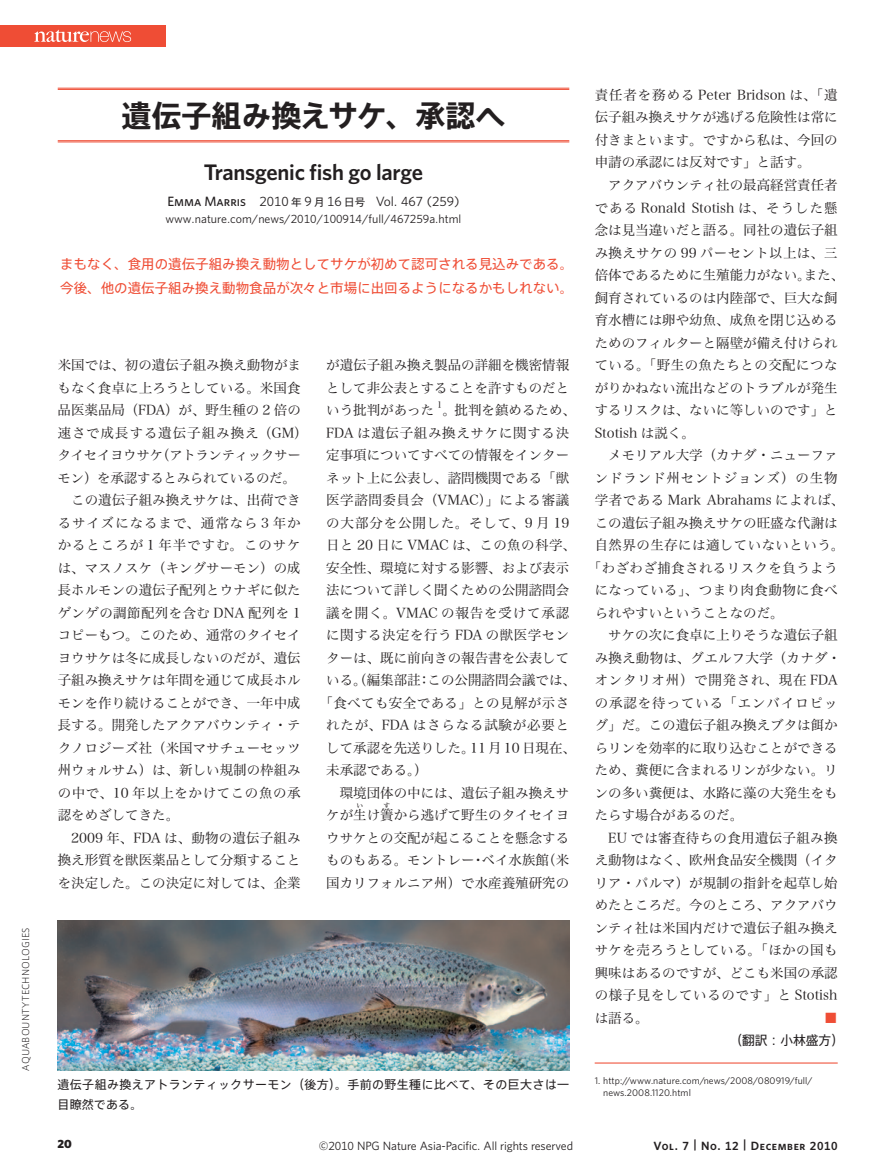
<style>
.page{position:relative;width:893px;height:1174px;background:#fff}
.page>*{position:absolute;margin:0;border:0;box-sizing:border-box;transform-origin:0 0}
.t1{font:700 30px "Axis Std";color:#231f20}
.t2{font:600 22.5px "Whitney";letter-spacing:-.01em;color:#231f20}
.t3{font:13.5px/22.5px "Hira Min Pro N W3";color:#231f20;text-align:justify}
.t4{font:13.5px "Hira Min Pro N W3";letter-spacing:.03em;color:#231f20}
.t5{font:13.5px/24px "Axis Std";color:#ef4d35}
.t6{font:13.5px "Hira Min Pro N W3";letter-spacing:.06em;color:#231f20}
.t7{font:13.5px "Hira Min Pro N W3";letter-spacing:.07em;color:#231f20}
.t8{font:13.5px "Hira Min Pro N W3";letter-spacing:.045em;color:#231f20}
.t9{font:13.5px "Hira Min Pro N W3";letter-spacing:.035em;color:#231f20}
.t10{font:13.5px "Hira Min Pro N W3";letter-spacing:.065em;color:#231f20}
.t11{font:13.5px "Whitney";color:#231f20}
.t12{font:13.5px "Hira Min Pro N W3";letter-spacing:-.025em;color:#231f20}
.t13{font:13.5px "Hira Min Pro N W3";letter-spacing:.04em;color:#231f20}
.t14{font:13.5px "Hira Min Pro N W3";letter-spacing:-.02em;color:#231f20}
.t15{font:13.5px "Hira Min Pro N W3";letter-spacing:.05em;color:#231f20}
.t16{font:13.5px "Hira Min Pro N W3";letter-spacing:.02em;color:#231f20}
.t17{font:13.5px "Hira Min Pro N W3";letter-spacing:.055em;color:#231f20}
.t18{font:13.5px "Hira Min Pro N W3";letter-spacing:.025em;color:#231f20}
.t19{font:13.5px "Hira Min Pro N W3";color:#ef4d35}
.t20{font:12.75px "Axis Std";color:#231f20}
.t21{font:12px "Whitney";letter-spacing:-.01em;color:#231f20}
.t22{font:12px/19.5px "Axis Std";letter-spacing:.03em;color:#231f20}
.t23{font:600 12px "Whitney";letter-spacing:.05em;color:#231f20}
.t24{font:900 12px "Whitney";color:#231f20}
.t25{font:9.75px/12px "Whitney";letter-spacing:.005em;color:#231f20}
.t26{font:300 9px "Axis Std";letter-spacing:.01em;color:#231f20}
.t27{font:8.7px "Hira Min Pro N W3";color:#231f20}
.t28{font:6.75px "Hira Min Pro N W3";color:#231f20}
.s1{font-weight:500}
.s2{font-family:"Axis Std";font-size:10.5px}
</style>
<div class="page">
<hr style="left:58px;top:142px;width:511px;height:1px;background:#ef4d35">
<hr style="left:58px;top:140px;width:511px;height:1px;background:#ef4d35">
<hr style="left:58px;top:89px;width:511px;height:1px;background:#ef4d35">
<hr style="left:58px;top:88px;width:511px;height:1px;background:#ef4d35">
<hr style="left:595px;top:1062px;width:243px;height:1px;background:#ef4d35">
<img style="left:58px;top:920px;width:511px;height:150px">
<div style="left:0;top:26px;width:165px;height:21px;background:#ef4d35"></div>
<svg style="left:34px;top:30px;width:97px;height:12px"></svg>
<p class="t26" style="left:19px;top:1070px;width:144px;rotate:-90deg">AQUABOUNTY TECHNOLOGIES</p>
<h1 class="t1" style="left:121px;top:92px;width:386px">遺伝子組み換えサケ、承認へ</h1>
<h2 class="t2" style="left:204px;top:157px;width:221px">Transgenic fish go large</h2>
<p class="t11" style="left:167px;top:193px;width:294px"><span class="s1">Emma Marris</span> 2010 <span class="s2">年</span> 9 <span class="s2">月</span> 16 <span class="s2">日号</span> Vol. 467 (259)</p>
<p class="t21" style="left:165px;top:211px;width:297px">www.nature.com/news/2010/100914/full/467259a.html</p>
<p class="t5" style="left:60px;top:251px;width:514px">まもなく、食用の遺伝子組み換え動物としてサケが初めて認可される見込みである。今後、他の遺伝子組み換え動物食品が次々と市場に出回るようになるかもしれない。</p>
<p class="t3" style="left:58px;top:352px;width:245px">米国では、初の遺伝子組み換え動物がま</p>
<p class="t3" style="left:58px;top:375px;width:245px">もなく食卓に上ろうとしている。米国食</p>
<p class="t3" style="left:58px;top:397px;width:245px">品医薬品局（FDA）が、野生種の 2 倍の</p>
<p class="t7" style="left:58px;top:421px;width:251px">速さで成長する遺伝子組み換え（GM）</p>
<p class="t12" style="left:58px;top:443px;width:245px">タイセイヨウサケ（アトランティックサー</p>
<p class="t14" style="left:58px;top:466px;width:240px">モン）を承認するとみられているのだ。</p>
<p class="t3" style="left:71px;top:487px;width:231px">この遺伝子組み換えサケは、出荷でき</p>
<p class="t7" style="left:58px;top:511px;width:245px">るサイズになるまで、通常なら 3 年か</p>
<p class="t7" style="left:58px;top:533px;width:245px">かるところが 1 年半ですむ。このサケ</p>
<p class="t3" style="left:58px;top:555px;width:244px">は、マスノスケ（キングサーモン）の成</p>
<p class="t3" style="left:58px;top:577px;width:244px">長ホルモンの遺伝子配列とウナギに似た</p>
<p class="t4" style="left:58px;top:601px;width:245px">ゲンゲの調節配列を含む DNA 配列を 1</p>
<p class="t3" style="left:58px;top:622px;width:244px">コピーもつ。このため、通常のタイセイ</p>
<p class="t3" style="left:58px;top:645px;width:244px">ヨウサケは冬に成長しないのだが、遺伝</p>
<p class="t3" style="left:58px;top:667px;width:244px">子組み換えサケは年間を通じて成長ホル</p>
<p class="t3" style="left:58px;top:690px;width:244px">モンを作り続けることができ、一年中成</p>
<p class="t3" style="left:58px;top:712px;width:244px">長する。開発したアクアバウンティ・テ</p>
<p class="t3" style="left:58px;top:735px;width:244px">クノロジーズ社（米国マサチューセッツ</p>
<p class="t3" style="left:58px;top:757px;width:244px">州ウォルサム）は、新しい規制の枠組み</p>
<p class="t8" style="left:58px;top:781px;width:244px">の中で、10 年以上をかけてこの魚の承</p>
<p class="t3" style="left:58px;top:802px;width:123px">認をめざしてきた。</p>
<p class="t3" style="left:71px;top:825px;width:231px">2009 年、FDA は、動物の遺伝子組み</p>
<p class="t3" style="left:58px;top:847px;width:244px">換え形質を獣医薬品として分類すること</p>
<p class="t3" style="left:58px;top:870px;width:244px">を決定した。この決定に対しては、企業</p>
<p class="t3" style="left:326px;top:352px;width:244px">が遺伝子組み換え製品の詳細を機密情報として非公表とすることを許すものだという批判があった</p>
<p class="t27" style="left:437px;top:397px;width:7px">1</p>
<p class="t3" style="left:442px;top:397px;width:135px">。批判を鎮めるため、</p>
<p class="t15" style="left:326px;top:421px;width:244px">FDA は遺伝子組み換えサケに関する決</p>
<p class="t3" style="left:326px;top:442px;width:244px">定事項についてすべての情報をインター</p>
<p class="t3" style="left:326px;top:465px;width:244px">ネット上に公表し、諮問機関である「獣</p>
<p class="t13" style="left:326px;top:488px;width:244px">医学諮問委員会（VMAC）」による審議</p>
<p class="t10" style="left:326px;top:511px;width:244px">の大部分を公開した。そして、9 月 19</p>
<p class="t4" style="left:326px;top:533px;width:251px">日と 20 日に VMAC は、この魚の科学、</p>
<p class="t3" style="left:326px;top:555px;width:244px">安全性、環境に対する影響、および表示</p>
<p class="t3" style="left:326px;top:577px;width:244px">法について詳しく聞くための公開諮問会</p>
<p class="t6" style="left:326px;top:601px;width:245px">議を開く。VMAC の報告を受けて承認</p>
<p class="t9" style="left:326px;top:623px;width:245px">に関する決定を行う FDA の獣医学セン</p>
<p class="t3" style="left:326px;top:645px;width:244px">ターは、既に前向きの報告書を公表して</p>
<p class="t3" style="left:326px;top:667px;width:251px">いる。（編集部註：この公開諮問会議では、</p>
<p class="t4" style="left:319px;top:691px;width:251px">「食べても安全である」との見解が示さ</p>
<p class="t6" style="left:326px;top:713px;width:245px">れたが、FDA はさらなる試験が必要と</p>
<p class="t3" style="left:326px;top:735px;width:251px">して承認を先送りした。11 月 10 日現在、</p>
<p class="t3" style="left:326px;top:757px;width:103px">未承認である。）</p>
<p class="t3" style="left:340px;top:780px;width:231px">環境団体の中には、遺伝子組み換えサ</p>
<p class="t3" style="left:326px;top:802px;width:245px">ケが生け簀から逃げて野生のタイセイヨ</p>
<p class="t28" style="left:357px;top:799px;width:8px">い</p>
<p class="t28" style="left:384px;top:799px;width:8px">す</p>
<p class="t3" style="left:326px;top:825px;width:244px">ウサケとの交配が起こることを懸念するものもある。モントレー・ベイ水族館（米国カリフォルニア州）で水産養殖研究の</p>
<p class="t22" style="left:58px;top:1074px;width:513px">遺伝子組み換えアトランティックサーモン（後方）。手前の野生種に比べて、その巨大さは一目瞭然である。</p>
<p class="t3" style="left:595px;top:82px;width:245px">責任者を務める Peter Bridson は、「遺伝子組み換えサケが逃げる危険性は常に付きまといます。ですから私は、今回の申請の承認には反対です」と話す。</p>
<p class="t3" style="left:595px;top:172px;width:251px;text-align:left;text-indent:14px">アクアバウンティ社の最高経営責任者である Ronald Stotish は、そうした懸念は見当違いだと語る。同社の遺伝子組み換えサケの 99 パーセント以上は、三倍体であるために生殖能力がない。また、飼育されているのは内陸部で、巨大な飼育水槽には卵や幼魚、成魚を閉じ込めるためのフィルターと隔壁が備え付けられている。「野生の魚たちとの交配につながりかねない流出などのトラブルが発生するリスクは、ないに等しいのです」と<br>Stotish は説く。</p>
<p class="t3" style="left:608px;top:442px;width:231px">メモリアル大学（カナダ・ニューファ</p>
<p class="t6" style="left:595px;top:466px;width:244px">ンドランド州セントジョンズ）の生物</p>
<p class="t3" style="left:595px;top:487px;width:251px">学者である Mark Abrahams によれば、</p>
<p class="t3" style="left:595px;top:510px;width:244px">この遺伝子組み換えサケの旺盛な代謝は</p>
<p class="t4" style="left:595px;top:533px;width:251px">自然界の生存には適していないという。</p>
<p class="t4" style="left:588px;top:556px;width:251px">「わざわざ捕食されるリスクを負うよう</p>
<p class="t4" style="left:595px;top:578px;width:244px">になっている」、つまり肉食動物に食べ</p>
<p class="t3" style="left:595px;top:600px;width:190px">られやすいということなのだ。</p>
<p class="t3" style="left:608px;top:622px;width:231px">サケの次に食卓に上りそうな遺伝子組</p>
<p class="t16" style="left:595px;top:646px;width:248px">み換え動物は、グエルフ大学（カナダ・</p>
<p class="t17" style="left:595px;top:668px;width:244px">オンタリオ州）で開発され、現在 FDA</p>
<p class="t10" style="left:595px;top:691px;width:245px">の承認を待っている「エンバイロピッ</p>
<p class="t3" style="left:595px;top:712px;width:244px">グ」だ。この遺伝子組み換えブタは餌か</p>
<p class="t3" style="left:595px;top:735px;width:244px">らリンを効率的に取り込むことができる</p>
<p class="t3" style="left:595px;top:757px;width:244px">ため、糞便に含まれるリンが少ない。リ</p>
<p class="t3" style="left:595px;top:780px;width:244px">ンの多い糞便は、水路に藻の大発生をも</p>
<p class="t3" style="left:595px;top:802px;width:150px">たらす場合があるのだ。</p>
<p class="t18" style="left:608px;top:826px;width:231px">EU では審査待ちの食用遺伝子組み換</p>
<p class="t3" style="left:595px;top:848px;width:244px">え動物はなく、欧州食品安全機関（イタ</p>
<p class="t3" style="left:595px;top:870px;width:244px">リア・パルマ）が規制の指針を起草し始</p>
<p class="t3" style="left:595px;top:893px;width:244px">めたところだ。今のところ、アクアバウ</p>
<p class="t3" style="left:595px;top:915px;width:244px">ンティ社は米国内だけで遺伝子組み換え</p>
<p class="t9" style="left:595px;top:938px;width:244px">サケを売ろうとしている。「ほかの国も</p>
<p class="t3" style="left:595px;top:960px;width:244px">興味はあるのですが、どこも米国の承認</p>
<p class="t8" style="left:595px;top:983px;width:244px">の様子見をしているのです」と Stotish</p>
<p class="t3" style="left:595px;top:1005px;width:55px">は語る。</p>
<p class="t19" style="left:824px;top:1006px;width:15px">■</p>
<p class="t20" style="left:729px;top:1030px;width:116px">（翻訳：小林盛方）</p>
<p class="t25" style="left:603px;top:1074px;width:211px;text-indent:-9px">1. http://www.nature.com/news/2008/080919/full/ news.2008.1120.html</p>
<p class="t24" style="left:58px;top:1136px;width:16px">20</p>
<p class="t21" style="left:319px;top:1137px;width:256px">©2010 NPG Nature Asia-Pacific. All rights reserved</p>
<p class="t23" style="left:654px;top:1137px;width:186px">Vol. 7 | No. 12 | December 2010</p>
</div>
